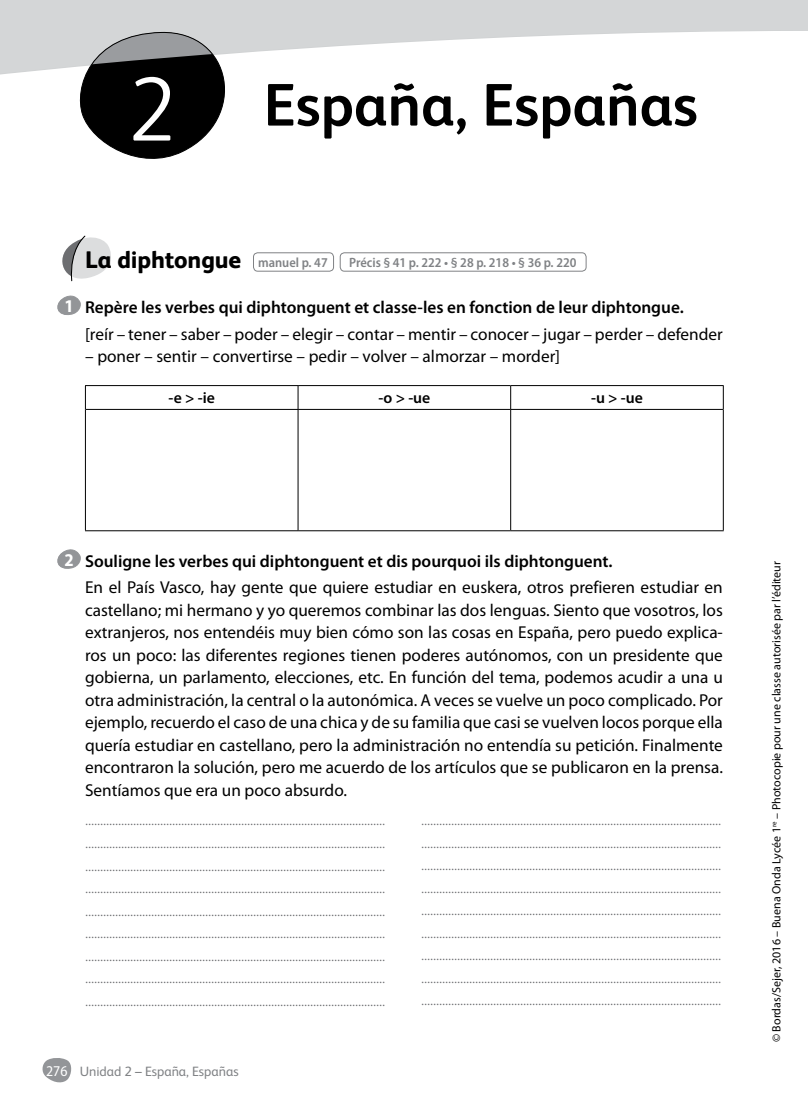
<style>
.page{position:relative;width:808px;height:1106px;background:#fff}
.page>*{position:absolute;margin:0;border:0;box-sizing:border-box;transform-origin:0 0}
.t1{font:300 91.2px "FS Albert";color:#fff}
.t2{font:700 60px "FS Albert";color:#000}
.t3{font:800 24px "FS Albert";letter-spacing:-.005em;color:#000}
.t4{font:700 semi-condensed 18px "Myriad Pro";color:#fff}
.t5{font:300 17.25px/22.5px "Myriad Pro";color:#6d6e71;text-align:justify}
.t6{font:17.25px/22.5px "Myriad Pro";color:#000;text-align:justify}
.t7{font:600 17.25px "Myriad Pro";color:#000}
.t8{font:600 15.75px "Myriad Pro";color:#000}
.t9{font:semi-condensed 15px "Myriad Pro";color:#fff}
.t10{font:600 semi-condensed 13.5px "Myriad Pro";color:#808285}
.t11{font:13.5px "FS Albert";color:#808285}
.t12{font:12px "Myriad Pro";color:#000}
.s1{font-family:"Myriad Pro";font-weight:600;font-stretch:semi-condensed;font-size:13.5px;color:#808285}
</style>
<div class="page">
<svg style="left:42px;top:1058px;width:30px;height:25px"></svg>
<svg style="left:0;top:0;width:808px;height:75px;fill:#d4d6d7"></svg>
<svg style="left:73px;top:30px;width:175px;height:129px"></svg>
<svg style="left:298px;top:386px;width:1px;height:23px"></svg>
<svg style="left:510px;top:386px;width:1px;height:23px"></svg>
<hr style="left:86px;top:409px;width:212px;height:1px;background:#000">
<hr style="left:298px;top:409px;width:213px;height:1px;background:#000">
<hr style="left:298px;top:409px;width:1px;height:121px;background:#000">
<hr style="left:511px;top:409px;width:212px;height:1px;background:#000">
<hr style="left:510px;top:409px;width:1px;height:121px;background:#000">
<hr style="left:85px;top:385px;width:213px;height:1px;background:#000">
<svg style="left:85px;top:386px;width:1px;height:23px"></svg>
<hr style="left:298px;top:385px;width:213px;height:1px;background:#000">
<hr style="left:511px;top:385px;width:213px;height:1px;background:#000">
<svg style="left:723px;top:386px;width:1px;height:23px"></svg>
<hr style="left:85px;top:409px;width:1px;height:121px;background:#000">
<hr style="left:723px;top:409px;width:1px;height:121px;background:#000">
<hr style="left:85px;top:530px;width:213px;height:1px;background:#000">
<hr style="left:298px;top:530px;width:213px;height:1px;background:#000">
<hr style="left:511px;top:530px;width:213px;height:1px;background:#000">
<svg style="left:62px;top:235px;width:49px;height:47px"></svg>
<div style="left:253px;top:252px;width:81px;height:19px;border:1px solid #808285;border-radius:4px"></div>
<div style="left:340px;top:252px;width:246px;height:19px;border:1px solid #808285;border-radius:4px"></div>
<svg style="left:57px;top:295px;width:24px;height:20px"></svg>
<svg style="left:57px;top:549px;width:24px;height:20px"></svg>
<h1 class="t1" style="left:127px;top:57px;width:51px">2</h1>
<h2 class="t2" style="left:264px;top:70px;width:436px">España, Españas</h2>
<p class="t4" style="left:64px;top:296px;width:11px">1</p>
<h3 class="t3" style="left:85px;top:246px;width:244px">La diphtongue <span class="s1">manuel p. 47</span></h3>
<p class="t10" style="left:349px;top:255px;width:229px">Précis § 41 p. 222 • § 28 p. 218 • § 36 p. 220</p>
<p class="t7" style="left:85px;top:297px;width:600px">Repère les verbes qui diphtonguent et classe-les en fonction de leur diphtongue.</p>
<p class="t6" style="left:85px;top:323px;width:639px">[reír – tener – saber – poder – elegir – contar – mentir – conocer – jugar – perder – defender</p>
<p class="t6" style="left:85px;top:345px;width:477px">– poner – sentir – convertirse – pedir – volver – almorzar – morder]</p>
<p class="t8" style="left:169px;top:389px;width:48px">-e &gt; -ie</p>
<p class="t8" style="left:378px;top:389px;width:54px">-o &gt; -ue</p>
<p class="t8" style="left:591px;top:389px;width:53px">-u &gt; -ue</p>
<p class="t4" style="left:64px;top:550px;width:11px">2</p>
<p class="t7" style="left:85px;top:551px;width:529px">Souligne les verbes qui diphtonguent et dis pourquoi ils diphtonguent.</p>
<p class="t6" style="left:85px;top:576px;width:639px">En el País Vasco, hay gente que quiere estudiar en euskera, otros prefieren estudiar en castellano; mi hermano y yo queremos combinar las dos lenguas. Siento que vosotros, los extranjeros, nos entendéis muy bien cómo son las cosas en España, pero puedo explica&shy;ros un poco: las diferentes regiones tienen poderes autónomos, con un presidente que gobierna, un parlamento, elecciones, etc. En función del tema, podemos acudir a una u otra administración, la central o la autonómica. A veces se vuelve un poco complicado. Por ejemplo, recuerdo el caso de una chica y de su familia que casi se vuelven locos porque ella quería estudiar en castellano, pero la administración no entendía su petición. Finalmente encontraron la solución, pero me acuerdo de los artículos que se publicaron en la prensa.<br>Sentíamos que era un poco absurdo.</p>
<p class="t5" style="left:85px;top:808px;width:302px">.................................................................................................... .................................................................................................... .................................................................................................... .................................................................................................... .................................................................................................... .................................................................................................... .................................................................................................... .................................................................................................... ....................................................................................................</p>
<p class="t5" style="left:421px;top:808px;width:302px">.................................................................................................... .................................................................................................... .................................................................................................... .................................................................................................... .................................................................................................... .................................................................................................... .................................................................................................... .................................................................................................... ....................................................................................................</p>
<p class="t9" style="left:46px;top:1062px;width:23px">276</p>
<p class="t11" style="left:80px;top:1064px;width:160px">Unidad 2 – España, Españas</p>
<p class="t12" style="left:770px;top:1042px;width:482px;rotate:-90deg">© Bordas/Sejer, 2016 – Buena Onda Lycée 1<sup>re</sup> – Photocopie pour une classe autorisée par l’éditeur</p>
</div>
